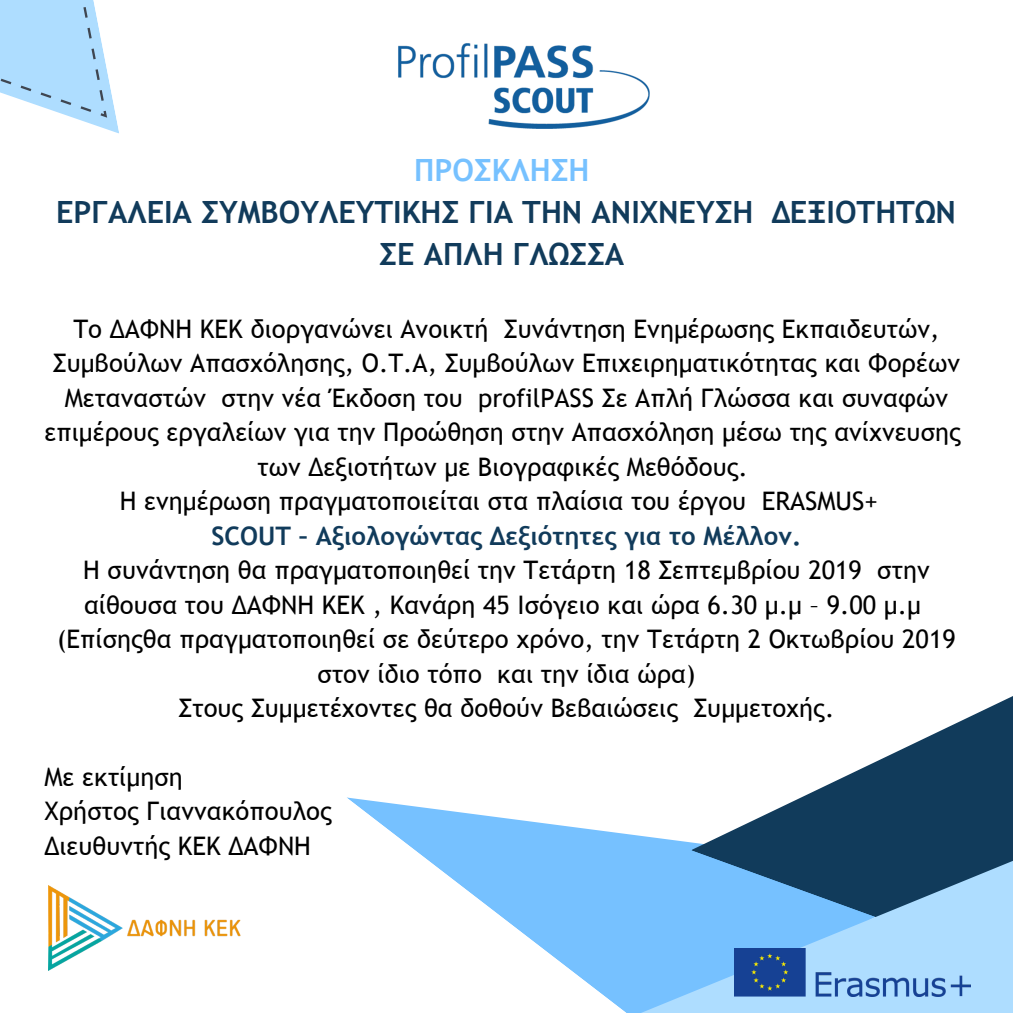
<style>
.page{position:relative;width:1013px;height:1013px;background:#fff}
.page>*{position:absolute;margin:0;border:0;box-sizing:border-box;transform-origin:0 0}
.t1{font:700 30.62px/42.1px "Trebuchet MS";color:#113b5b;text-align:center}
.t2{font:700 30.62px "Trebuchet MS";color:#76c1ff}
.t3{font:25.5px/34.5px "Trebuchet MS";color:#000;text-align:center}
.t4{font:700 25.5px "Trebuchet MS";color:#113b5b}
</style>
<div class="page">
<svg style="left:347px;top:797px;width:274px;height:212px"></svg>
<svg style="left:931px;top:696px;width:81px;height:39px"></svg>
<svg style="left:621px;top:735px;width:391px;height:277px"></svg>
<svg style="left:0;top:0;width:119px;height:134px"></svg>
<img style="left:734px;top:948px;width:236px;height:48px">
<img style="left:398px;top:43px;width:251px;height:86px">
<img style="left:48px;top:885px;width:193px;height:85px">
<p class="t2" style="left:414px;top:152px;width:177px">ΠΡΟΣΚΛΗΣΗ</p>
<p class="t1" style="left:56px;top:191px;width:901px">ΕΡΓΑΛΕΙΑ ΣΥΜΒΟΥΛΕΥΤΙΚΗΣ ΓΙΑ ΤΗΝ ΑΝΙΧΝΕΥΣΗ ΔΕΞΙΟΤΗΤΩΝ<br>ΣΕ ΑΠΛΗ ΓΛΩΣΣΑ</p>
<p class="t3" style="left:45px;top:311px;width:917px">Το ΔΑΦΝΗ ΚΕΚ διοργανώνει Ανοικτή Συνάντηση Ενημέρωσης Εκπαιδευτών, Συμβούλων Απασχόλησης, Ο.Τ.Α, Συμβούλων Επιχειρηματικότητας και Φορέων Μεταναστών στην νέα Έκδοση του profilPASS Σε Απλή Γλώσσα και συναφών επιμέρους εργαλείων για την Προώθηση στην Απασχόληση μέσω της ανίχνευσης των Δεξιοτήτων με Βιογραφικές Μεθόδους.<br>Η ενημέρωση πραγματοποιείται στα πλαίσια του έργου ERASMUS+</p>
<p class="t4" style="left:211px;top:521px;width:591px">SCOUT – Αξιολογώντας Δεξιότητες για το Μέλλον.</p>
<p class="t3" style="left:57px;top:553px;width:900px">Η συνάντηση θα πραγματοποιηθεί την Τετάρτη 18 Σεπτεμβρίου 2019 στην αίθουσα του ΔΑΦΝΗ ΚΕΚ , Κανάρη 45 Ισόγειο και ώρα 6.30 μ.μ – 9.00 μ.μ (Επίσηςθα πραγματοποιηθεί σε δεύτερο χρόνο, την Τετάρτη 2 Οκτωβρίου 2019 στον ίδιο τόπο και την ίδια ώρα)<br>Στους Συμμετέχοντες θα δοθούν Βεβαιώσεις Συμμετοχής.</p>
<p class="t3" style="left:45px;top:759px;width:289px;text-align:left">Με εκτίμηση<br>Χρήστος Γιαννακόπουλος<br>Διευθυντής ΚΕΚ ΔΑΦΝΗ</p>
</div>
